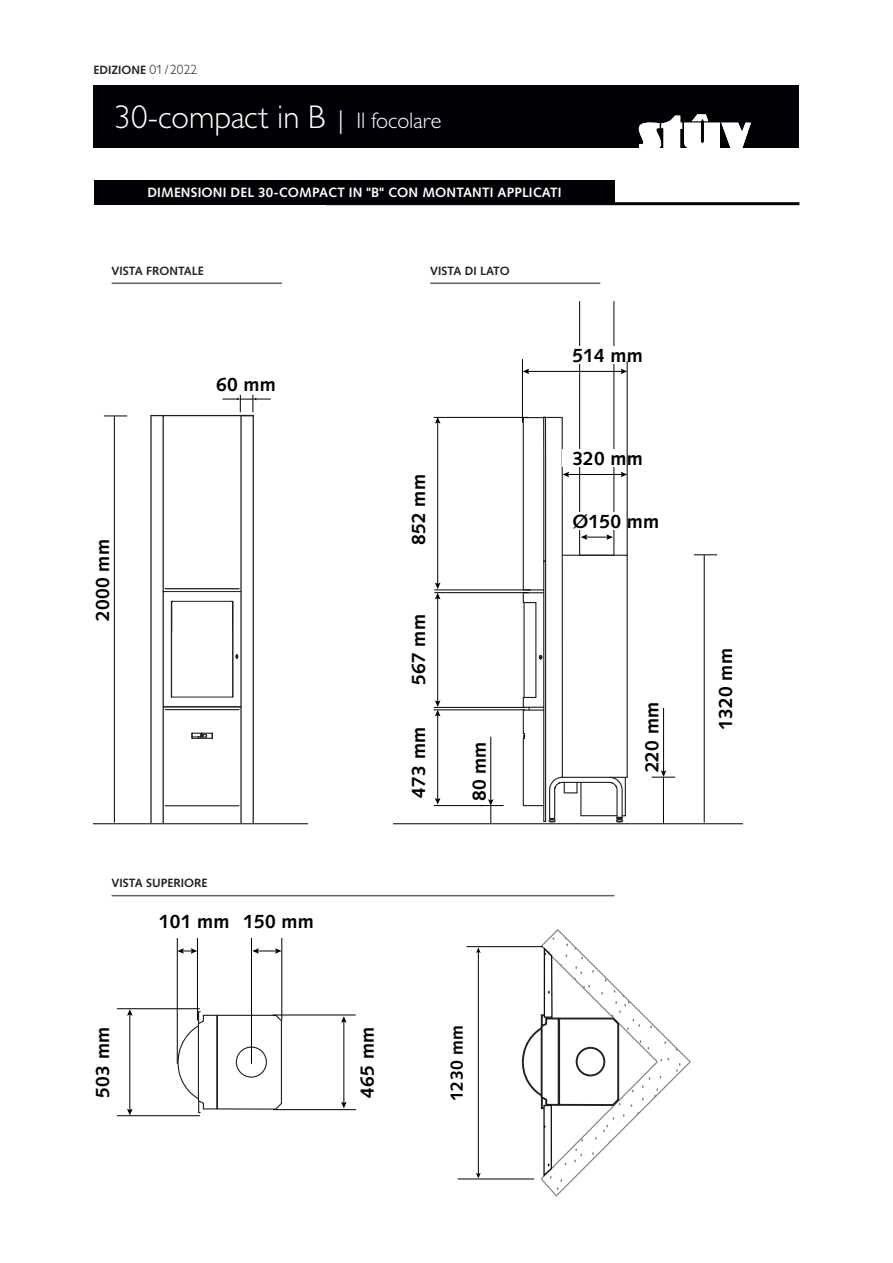
<style>
.page{position:relative;width:893px;height:1263px;background:#fff}
.page>*{position:absolute;margin:0;border:0;box-sizing:border-box;transform-origin:0 0}
.t1{font:300 33px "Gill Sans MT Pro";color:#fff}
.t2{font:700 19.2px "Syntax LT Std";letter-spacing:.01em;color:#000}
.t3{font:700 17.7px "Syntax LT Std";letter-spacing:.01em;color:#000}
.t4{font:700 13.5px "Syntax LT Std";letter-spacing:.01em;color:#fff}
.t5{font:700 12px "Syntax LT Std";color:#231f20}
.s1{font-family:"Gill Sans MT Pro";font-weight:300;font-size:13.5px}
.s2{font-size:25.5px}
.s3{font-size:22.5px}
</style>
<div class="page">
<div style="left:94px;top:85px;width:705px;height:63px;background:#000104"></div>
<svg style="left:639px;top:114px;width:112px;height:34px"></svg>
<hr style="left:326px;top:202px;width:473px;height:3px;background:#000104">
<div style="left:94px;top:180px;width:520px;height:25px;background:#000104"></div>
<svg style="left:178px;top:1011px;width:105px;height:103px"></svg>
<hr style="left:343px;top:1021px;width:1px;height:83px;background:#000">
<svg style="left:341px;top:1102px;width:6px;height:6px"></svg>
<svg style="left:341px;top:1016px;width:6px;height:7px"></svg>
<svg style="left:252px;top:948px;width:30px;height:6px"></svg>
<hr style="left:273px;top:1015px;width:83px;height:1px;background:#000">
<hr style="left:282px;top:938px;width:1px;height:82px;background:#000">
<hr style="left:251px;top:938px;width:1px;height:126px;background:#000">
<svg style="left:178px;top:948px;width:19px;height:6px"></svg>
<hr style="left:197px;top:938px;width:1px;height:82px;background:#000">
<hr style="left:177px;top:938px;width:1px;height:126px;background:#000">
<hr style="left:273px;top:1109px;width:83px;height:1px;background:#000">
<hr style="left:129px;top:1013px;width:1px;height:98px;background:#000">
<svg style="left:127px;top:1009px;width:6px;height:7px"></svg>
<svg style="left:127px;top:1109px;width:6px;height:6px"></svg>
<hr style="left:117px;top:1115px;width:83px;height:1px;background:#000">
<hr style="left:117px;top:1008px;width:83px;height:1px;background:#000">
<hr style="left:94px;top:823px;width:213px;height:1px;background:#000">
<hr style="left:165px;top:415px;width:74px;height:1px;background:#231f20">
<hr style="left:165px;top:588px;width:74px;height:1px;background:#231f20">
<hr style="left:163px;top:416px;width:1px;height:407px;background:#231f20">
<hr style="left:240px;top:416px;width:2px;height:407px;background:#231f20">
<hr style="left:165px;top:709px;width:74px;height:1px;background:#231f20">
<hr style="left:165px;top:805px;width:74px;height:1px;background:#231f20">
<svg style="left:191px;top:732px;width:22px;height:7px"></svg>
<hr style="left:164px;top:706px;width:77px;height:1px;background:#231f20">
<hr style="left:171px;top:697px;width:62px;height:1px;background:#231f20">
<hr style="left:171px;top:601px;width:62px;height:1px;background:#231f20">
<hr style="left:163px;top:591px;width:76px;height:1px;background:#231f20">
<svg style="left:171px;top:602px;width:2px;height:95px"></svg>
<svg style="left:231px;top:601px;width:7px;height:96px"></svg>
<hr style="left:114px;top:416px;width:1px;height:406px;background:#000">
<svg style="left:104px;top:416px;width:23px;height:1px"></svg>
<hr style="left:150px;top:416px;width:2px;height:407px;background:#231f20">
<svg style="left:151px;top:415px;width:14px;height:1px"></svg>
<hr style="left:253px;top:416px;width:1px;height:407px;background:#231f20">
<svg style="left:223px;top:395px;width:48px;height:21px"></svg>
<div style="left:579px;top:301px;width:35px;height:255px;border:1px solid #231f20"></div>
<hr style="left:393px;top:823px;width:349px;height:1px;background:#000">
<hr style="left:663px;top:778px;width:1px;height:46px;background:#000">
<hr style="left:490px;top:737px;width:1px;height:64px;background:#000">
<hr style="left:663px;top:708px;width:1px;height:64px;background:#000">
<svg style="left:480px;top:799px;width:24px;height:24px"></svg>
<svg style="left:652px;top:770px;width:23px;height:8px"></svg>
<hr style="left:704px;top:555px;width:1px;height:267px;background:#000">
<svg style="left:694px;top:554px;width:23px;height:1px"></svg>
<svg style="left:522px;top:416px;width:106px;height:406px"></svg>
<div style="left:563px;top:449px;width:97px;height:18px;background:#fff"></div>
<hr style="left:527px;top:371px;width:96px;height:1px;background:#000">
<svg style="left:523px;top:369px;width:6px;height:5px"></svg>
<svg style="left:621px;top:369px;width:6px;height:5px"></svg>
<div style="left:537px;top:346px;width:120px;height:18px;background:#fff"></div>
<hr style="left:522px;top:359px;width:1px;height:64px;background:#000">
<hr style="left:627px;top:361px;width:1px;height:194px;background:#000">
<hr style="left:437px;top:714px;width:1px;height:86px;background:#000">
<svg style="left:435px;top:798px;width:5px;height:7px"></svg>
<hr style="left:434px;top:589px;width:97px;height:1px;background:#000">
<hr style="left:434px;top:710px;width:91px;height:1px;background:#000">
<hr style="left:434px;top:805px;width:49px;height:1px;background:#000">
<hr style="left:437px;top:597px;width:1px;height:105px;background:#000">
<svg style="left:435px;top:700px;width:5px;height:16px"></svg>
<hr style="left:434px;top:592px;width:95px;height:1px;background:#000">
<hr style="left:437px;top:421px;width:1px;height:164px;background:#000">
<svg style="left:435px;top:583px;width:5px;height:16px"></svg>
<svg style="left:435px;top:418px;width:5px;height:6px"></svg>
<hr style="left:434px;top:417px;width:94px;height:1px;background:#000">
<hr style="left:434px;top:707px;width:91px;height:1px;background:#000">
<svg style="left:457px;top:947px;width:66px;height:233px"></svg>
<hr style="left:478px;top:951px;width:1px;height:224px;background:#000">
<svg style="left:476px;top:947px;width:5px;height:6px"></svg>
<svg style="left:476px;top:1173px;width:5px;height:5px"></svg>
<hr style="left:458px;top:1179px;width:76px;height:1px;background:#000">
<hr style="left:466px;top:946px;width:77px;height:1px;background:#000">
<svg style="left:523px;top:929px;width:168px;height:268px"></svg>
<hr style="left:112px;top:283px;width:170px;height:1px;background:#636366">
<hr style="left:430px;top:283px;width:170px;height:1px;background:#636366">
<hr style="left:112px;top:895px;width:502px;height:1px;background:#636366">
<p class="t5" style="left:94px;top:63px;width:105px">EDIZIONE <span class="s1">01/ 2022</span></p>
<h1 class="t1" style="left:115px;top:97px;width:328px">30-compact in B <span class="s2">|</span> <span class="s3">Il focolare</span></h1>
<p class="t4" style="left:147px;top:185px;width:416px">DIMENSIONI DEL 30-COMPACT IN "B" CON MONTANTI APPLICATI</p>
<p class="t5" style="left:112px;top:264px;width:94px">VISTA FRONTALE</p>
<p class="t5" style="left:430px;top:264px;width:81px">VISTA DI LATO</p>
<p class="t2" style="left:91px;top:621px;width:83px;rotate:-90deg">2000 mm</p>
<p class="t2" style="left:216px;top:373px;width:61px">60 mm</p>
<p class="t2" style="left:408px;top:545px;width:72px;rotate:-90deg">852 mm</p>
<p class="t2" style="left:408px;top:685px;width:72px;rotate:-90deg">567 mm</p>
<p class="t2" style="left:408px;top:798px;width:72px;rotate:-90deg">473 mm</p>
<p class="t2" style="left:468px;top:801px;width:61px;rotate:-90deg">80 mm</p>
<p class="t2" style="left:572px;top:344px;width:72px">514 mm</p>
<p class="t2" style="left:572px;top:447px;width:72px">320 mm</p>
<p class="t2" style="left:572px;top:510px;width:88px">Ø150 mm</p>
<p class="t2" style="left:641px;top:772px;width:72px;rotate:-90deg">220 mm</p>
<p class="t5" style="left:112px;top:876px;width:97px">VISTA SUPERIORE</p>
<p class="t2" style="left:159px;top:911px;width:72px">101 mm</p>
<p class="t2" style="left:243px;top:911px;width:72px">150 mm</p>
<p class="t2" style="left:92px;top:1098px;width:72px;rotate:-90deg">503 mm</p>
<p class="t2" style="left:356px;top:1098px;width:72px;rotate:-90deg">465 mm</p>
<p class="t2" style="left:437px;top:1079px;width:72px;rotate:-90deg">503 mm</p>
<p class="t3" style="left:447px;top:1100px;width:77px;rotate:-90deg">1230 mm</p>
<p class="t2" style="left:714px;top:730px;width:83px;rotate:-90deg">1320 mm</p>
</div>
